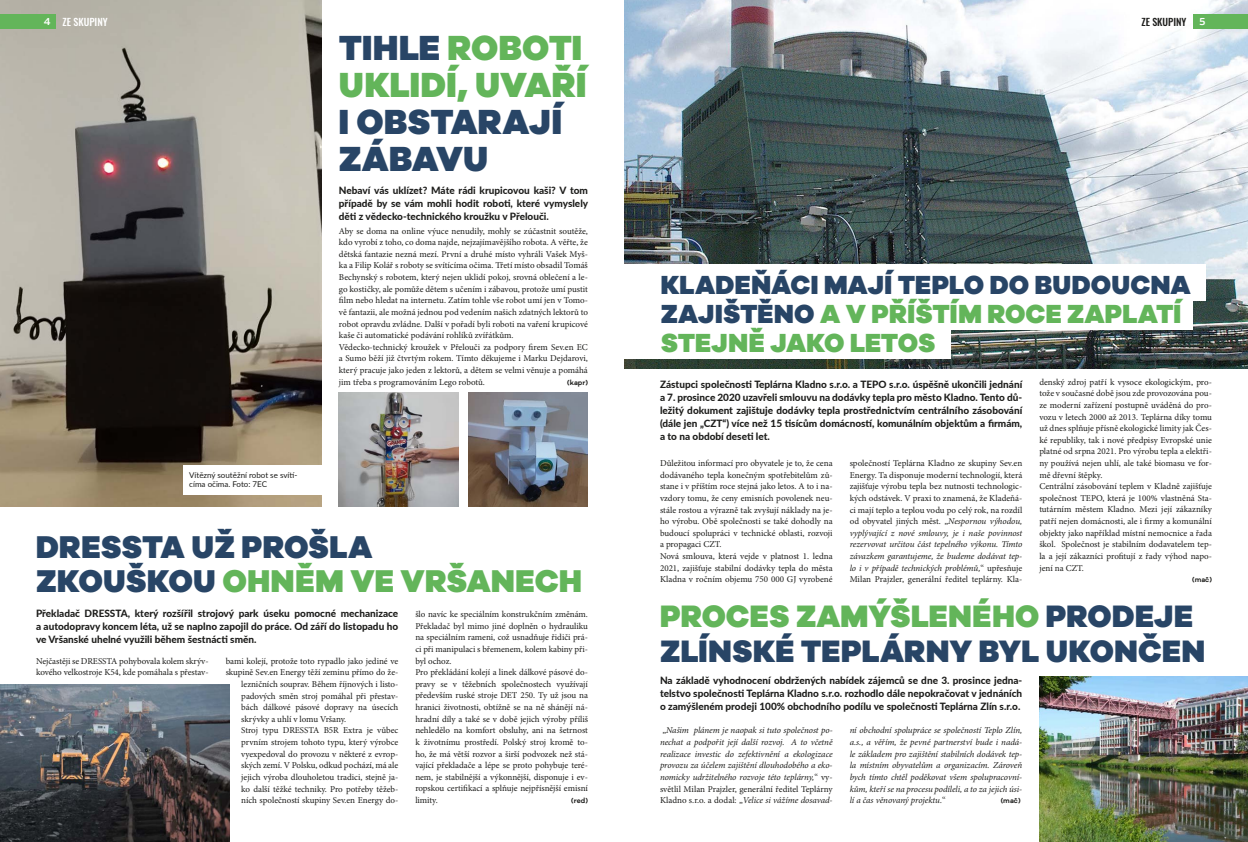
<style>
.page{position:relative;width:1248px;height:842px;background:#fff}
.page>*{position:absolute;margin:0;border:0;box-sizing:border-box;transform-origin:0 0}
.t1{font:900 36px/37px "Galano Grotesque";color:#63b55a}
.t2{font:900 36px/37px "Galano Grotesque";color:#284566}
.t3{font:900 32.5px/34px "Galano Grotesque";letter-spacing:.005em;color:#284566}
.t4{font:900 32px/35px "Galano Grotesque";letter-spacing:.01em;color:#284566}
.t5{font:900 27px/29px "Galano Grotesque";letter-spacing:.005em;color:#284566}
.t6{font:800 10px/13px "Lato";color:#1d1d1b;text-align:justify}
.t7{font:500 10px "Oswald";color:#fff}
.t8{font:500 10px "Oswald";color:#1d1d1b}
.t9{font:700 10px "Amsi Pro";color:#fff}
.t10{font:9px/11.6px "Minion Pro";letter-spacing:-.005em;color:#1d1d1b}
.t11{font:italic 9px/11.6px "Minion Pro";letter-spacing:-.01em;color:#1d1d1b;text-align:justify}
.t12{font:8px/9.6px "Lato";color:#1d1d1b}
.t13{font:600 7px "Galano Grotesque Alt";letter-spacing:.01em;color:#1d1d1b}
.s1{font-family:"Amsi Pro";font-weight:700}
.s2{color:#284566}
.s3{color:#63b55a}
.s4{font-style:italic}
.s5{font-style:normal}
</style>
<div class="page">
<img style="left:0;top:0;width:322px;height:506px">
<img style="left:624px;top:0;width:623px;height:369px">
<div style="left:624px;top:264px;width:581px;height:37px;background:#fff"></div>
<div style="left:623px;top:293px;width:569px;height:37px;background:#fff"></div>
<div style="left:621px;top:322px;width:329px;height:36px;background:#fff"></div>
<div style="left:0;top:14px;width:56px;height:14px;background:#63b55a"></div>
<div style="left:1192px;top:14px;width:55px;height:14px;background:#63b55a"></div>
<img style="left:0;top:685px;width:230px;height:157px">
<img style="left:1039px;top:676px;width:208px;height:166px">
<img style="left:339px;top:393px;width:120px;height:113px">
<img style="left:468px;top:393px;width:120px;height:113px">
<div style="left:184px;top:465px;width:138px;height:30px;background:#fff"></div>
<p class="t7" style="left:44px;top:15px;width:65px"><span class="s1">4</span> ZE SKUPINY</p>
<p class="t8" style="left:1141px;top:15px;width:47px">ZE SKUPINY</p>
<p class="t9" style="left:1199px;top:14px;width:8px">5</p>
<h1 class="t1" style="left:339px;top:28px;width:249px"><span class="s2">TIHLE</span> ROBOTI<br>UKLIDÍ, UVAŘÍ</h1>
<h1 class="t2" style="left:339px;top:102px;width:224px">I OBSTARAJÍ<br>ZÁBAVU</h1>
<p class="t12" style="left:189px;top:469px;width:109px">Vítězný soutěžní robot se svítí&shy;címa očima. Foto: 7EC</p>
<p class="t6" style="left:339px;top:183px;width:251px">Nebaví vás uklízet? Máte rádi krupicovou kaši? V tom případě by se vám mohli hodit roboti, které vymyslely děti z vědecko-technického kroužku v Přelouči.</p>
<p class="t10" style="left:339px;top:225px;width:250px">Aby se doma na online výuce nenudily, mohly se zúčastnit soutěže, kdo vyrobí z toho, co doma najde, nejzajímavějšího robota. A věřte, že dětská fantazie nezná mezí. První a druhé místo vyhráli Vašek Myš&shy;ka a Filip Kolář s roboty se svítícíma očima. Třetí místo obsadil Tomáš Bechynský s robotem, který nejen uklidí pokoj, srovná oblečení a le&shy;go kostičky, ale pomůže dětem s učením i zábavou, protože umí pustit film nebo hledat na internetu. Zatím tohle vše robot umí jen v Tomo&shy;vě fantazii, ale možná jednou pod vedením našich zdatných lektorů to robot opravdu zvládne. Další v pořadí byli roboti na vaření krupicové kaše či automatické podávání rohlíků zvířátkům.<br>Vědecko-technický kroužek v Přelouči za podpory firem Sev.en EC a Sumo běží již čtvrtým rokem. Tímto děkujeme i Marku Dejdarovi, který pracuje jako jeden z lektorů, a dětem se velmi věnuje a pomáhá jim třeba s programováním Lego robotů.</p>
<p class="t13" style="left:567px;top:378px;width:22px">(kapr)</p>
<h2 class="t3" style="left:36px;top:529px;width:547px;text-indent:156px">UŽ PROŠLA<br>ZKOUŠKOU <span class="s3">OHNĚM VE VRŠANECH</span></h2>
<p class="t6" style="left:36px;top:606px;width:364px">Překladač DRESSTA, který rozšířil strojový park úseku pomocné mechanizace a autodopravy koncem léta, už se naplno zapojil do práce. Od září do listopadu ho ve Vršanské uhelné využili během šestnácti směn.</p>
<h2 class="t3" style="left:36px;top:529px;width:45px">DRESSTA</h2>
<p class="t10" style="left:415px;top:608px;width:174px">šlo navíc ke speciálním konstrukčním změnám.<br>Překladač byl mimo jiné doplněn o hydrauliku na speciálním rameni, což usnadňuje řidiči prá&shy;ci při manipulaci s břemenem, kolem kabiny při&shy;byl ochoz.<br>Pro překládání kolejí a linek dálkové pásové do&shy;pravy se v těžebních společnostech využívají především ruské stroje DET 250. Ty už jsou na hranici životnosti, obtížně se na ně shánějí ná&shy;hradní díly a také se v době jejich výroby příliš nehledělo na komfort obsluhy, ani na šetrnost k životnímu prostředí. Polský stroj kromě to&shy;ho, že má větší rozvor a širší podvozek než stá&shy;vající překladače a lépe se proto pohybuje teré&shy;nem, je stabilnější a výkonnější, disponuje i ev&shy;ropskou certifikací a splňuje nejpřísnější emisní limity.</p>
<p class="t10" style="left:36px;top:655px;width:174px">Nejčastěji se DRESSTA pohybovala kolem skrýv&shy;kového velkostroje K54, kde pomáhala s přestav-</p>
<p class="t10" style="left:226px;top:655px;width:174px">bami kolejí, protože toto rypadlo jako jediné ve</p>
<p class="t10" style="left:226px;top:667px;width:174px">skupině Sev.en Energy těží zeminu přímo do že-</p>
<p class="t10" style="left:241px;top:678px;width:158px">lezničních souprav. Během říjnových i listo-</p>
<p class="t10" style="left:241px;top:690px;width:158px">padových směn stroj pomáhal při přestav-</p>
<p class="t10" style="left:241px;top:701px;width:158px">bách dálkové pásové dopravy na úsecích</p>
<p class="t10" style="left:241px;top:713px;width:106px">skrývky a uhlí v lomu Vršany.</p>
<p class="t10" style="left:241px;top:725px;width:158px">Stroj typu DRESSTA B5R Extra je vůbec</p>
<p class="t10" style="left:241px;top:736px;width:158px">prvním strojem tohoto typu, který výrobce</p>
<p class="t10" style="left:241px;top:748px;width:158px">vyexpedoval do provozu v některé z evrop-</p>
<p class="t10" style="left:241px;top:760px;width:158px">ských zemí. V Polsku, odkud pochází, má ale</p>
<p class="t10" style="left:241px;top:771px;width:158px">jejich výroba dlouholetou tradici, stejně ja-</p>
<p class="t10" style="left:241px;top:783px;width:158px">ko další těžké techniky. Pro potřeby těžeb-</p>
<p class="t10" style="left:241px;top:794px;width:158px">ních společností skupiny Sev.en Energy do-</p>
<p class="t13" style="left:571px;top:796px;width:18px">(red)</p>
<h3 class="t5" style="left:660px;top:269px;width:531px">KLADEŇÁCI MAJÍ TEPLO DO BUDOUCNA<br>ZAJIŠTĚNO <span class="s3">A V PŘÍŠTÍM ROCE ZAPLATÍ<br>STEJNĚ JAKO LETOS</span></h3>
<p class="t6" style="left:660px;top:378px;width:364px">Zástupci společnosti Teplárna Kladno s.r.o. a TEPO s.r.o. úspěšně ukončili jednání a 7. prosince 2020 uzavřeli smlouvu na dodávky tepla pro město Kladno. Tento dů&shy;ležitý dokument zajištuje dodávky tepla prostřednictvím centrálního zásobování (dále jen „CZT“) více než 15 tisícům domácností, komunálním objektům a firmám, a to na období deseti let.</p>
<p class="t10" style="left:1039px;top:376px;width:174px">denský zdroj patří k vysoce ekologickým, pro&shy;tože v současné době jsou zde provozována pou&shy;ze moderní zařízení postupně uváděná do pro&shy;vozu v letech 2000 až 2013. Teplárna díky tomu už dnes splňuje přísně ekologické limity jak Čes&shy;ké republiky, tak i nové předpisy Evropské unie platné od srpna 2021. Pro výrobu tepla a elektři&shy;ny používá nejen uhlí, ale také biomasu ve for&shy;mě dřevní štěpky.<br>Centrální zásobování teplem v Kladně zajišťuje společnost TEPO, která je 100% vlastněná Sta&shy;tutárním městem Kladno. Mezi její zákazníky patří nejen domácnosti, ale i firmy a komunální objekty jako například místní nemocnice a řada škol. Společnost je stabilním dodavatelem tep&shy;la a její zákazníci profitují z řady výhod napo&shy;jení na CZT.</p>
<p class="t13" style="left:1191px;top:575px;width:21px">(mač)</p>
<p class="t10" style="left:660px;top:457px;width:174px">Důležitou informací pro obyvatele je to, že cena dodávaného tepla konečným spotřebitelům zů&shy;stane i v příštím roce stejná jako letos. A to i na&shy;vzdory tomu, že ceny emisních povolenek neu&shy;stále rostou a výrazně tak zvyšují náklady na je&shy;ho výrobu. Obě společnosti se také dohodly na budoucí spolupráci v technické oblasti, rozvoji a propagaci CZT.<br>Nová smlouva, která vejde v platnost 1. ledna 2021, zajišťuje stabilní dodávky tepla do města Kladna v ročním objemu 750 000 GJ vyrobené</p>
<p class="t10" style="left:849px;top:457px;width:174px;text-align:justify">společností Teplárna Kladno ze skupiny Sev.en Energy. Ta disponuje moderní technologií, která zajišťuje výrobu tepla bez nutnosti technologic&shy;kých odstávek. V praxi to znamená, že Kladeňá&shy;ci mají teplo a teplou vodu po celý rok, na rozdíl od obyvatel jiných měst. „<span class="s4">Nespornou výhodou, vyplývající z nové smlouvy, je i naše povinnost rezervovat určitou část tepelného výkonu. Tímto závazkem garantujeme, že budeme dodávat tep&shy;lo i v případě technických problémů,</span>“ upřesňuje Milan Prajzler, generální ředitel teplárny. Kla-</p>
<h3 class="t4" style="left:660px;top:597px;width:546px"><span class="s3">PROCES ZAMÝŠLENÉHO</span> PRODEJE<br>ZLÍNSKÉ TEPLÁRNY BYL UKONČEN</h3>
<p class="t6" style="left:660px;top:674px;width:364px">Na základě vyhodnocení obdržených nabídek zájemců se dne 3. prosince jedna&shy;telstvo společnosti Teplárna Kladno s.r.o. rozhodlo dále nepokračovat v jednáních o zamýšleném prodeji 100% obchodního podílu ve společnosti Teplárna Zlín s.r.o.</p>
<p class="t11" style="left:660px;top:725px;width:174px"><span class="s5">„</span>Našim plánem je naopak si tuto společnost po&shy;nechat a podpořit její další rozvoj. A to včetně realizace investic do zefektivnění a ekologizace provozu za účelem zajištění dlouhodobého a eko&shy;nomicky udržitelného rozvoje této teplárny,<span class="s5">“ vy&shy;světlil Milan Prajzler, generální ředitel Teplárny Kladno s.r.o. a dodal: „</span>Velice si vážíme dosavad-</p>
<p class="t11" style="left:849px;top:725px;width:174px">ní obchodní spolupráce se společností Teplo Zlín, a.s., a věřím, že pevné partnerství bude i nadá&shy;le základem pro zajištění stabilních dodávek tep&shy;la místním obyvatelům a organizacím. Zároveň bych tímto chtěl poděkovat všem spolupracovní&shy;kům, kteří se na procesu podíleli, a to za jejich úsi&shy;lí a čas věnovaný projektu.<span class="s5">“</span></p>
<p class="t13" style="left:1000px;top:796px;width:21px">(mač)</p>
</div>
